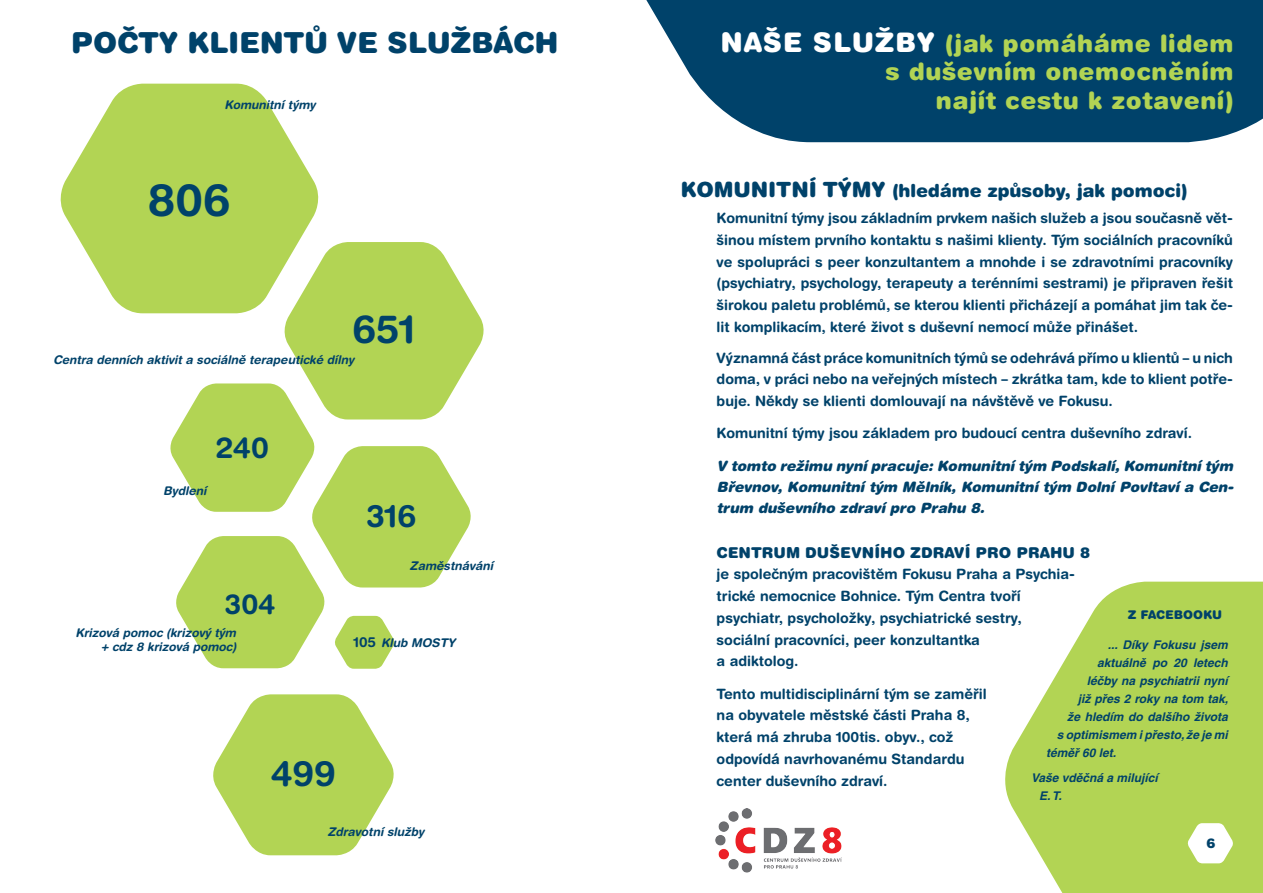
<style>
.page{position:relative;width:1263px;height:893px;background:#fff}
.page>*{position:absolute;margin:0;border:0;box-sizing:border-box;transform-origin:0 0}
.t1{font:700 45px "Helvetica Rounded CE";color:#00426a}
.t2{font:700 39px "Helvetica Rounded CE";color:#00426a}
.t3{font:700 35.25px "Helvetica Rounded CE";color:#00426a}
.t4{font:700 31.05px "Helvetica Rounded CE";color:#00426a}
.t5{font:700 29.1px "Helvetica Rounded CE";color:#00426a}
.t6{font:900 28.95px "Helvetica Rounded CE";letter-spacing:-.01em;color:#00426a}
.t7{font:700 27.75px "Helvetica Rounded CE";color:#00426a}
.t8{font:900 24px "Helvetica Rounded CE";letter-spacing:.025em;color:#b2d454}
.t9{font:900 18px "Helvetica Rounded CE";letter-spacing:-.005em;color:#00426a}
.t10{font:900 15px "Helvetica Rounded CE";color:#00426a}
.t11{font:700 14.25px/21.8px "Helvetica Rounded CE";color:#00426a;text-align:justify}
.t12{font:italic 900 14.25px/21px "Helvetica Rounded CE";letter-spacing:-.005em;color:#00426a;text-align:justify}
.t13{font:700 13.95px "Helvetica Rounded CE";color:#00426a}
.t14{font:900 13.5px "Helvetica Rounded CE";color:#00426a}
.t15{font:italic 700 12px "Helvetica CE";color:#00426a}
.t16{font:italic 700 12px "Helvetica Rounded CE";color:#00426a}
.t17{font:900 12px "Helvetica Rounded CE";color:#00426a}
.s1{font-size:27px;color:#fff}
.s2{font-size:21px}
</style>
<div class="page">
<svg style="left:60px;top:84px;width:259px;height:229px;fill:#b2d454"></svg>
<svg style="left:213px;top:694px;width:181px;height:161px"></svg>
<svg style="left:167px;top:242px;width:317px;height:427px"></svg>
<svg style="left:1005px;top:582px;width:258px;height:311px;fill:#b2d454"></svg>
<svg style="left:646px;top:0;width:617px;height:142px;background:#165277"></svg>
<img style="left:715px;top:808px;width:127px;height:65px">
<svg style="left:1187px;top:823px;width:47px;height:40px"></svg>
<p class="t6" style="left:71px;top:25px;width:489px">POČTY KLIENTŮ VE SLUŽBÁCH</p>
<p class="t16" style="left:224px;top:98px;width:93px">Komunitní týmy</p>
<p class="t1" style="left:148px;top:174px;width:84px">806</p>
<p class="t2" style="left:353px;top:307px;width:64px">651</p>
<p class="t16" style="left:53px;top:353px;width:302px">Centra denních aktivit a sociálně terapeutické dílny</p>
<p class="t5" style="left:216px;top:431px;width:54px">240</p>
<p class="t16" style="left:163px;top:484px;width:45px">Bydlení</p>
<p class="t7" style="left:225px;top:588px;width:52px">304</p>
<p class="t4" style="left:366px;top:498px;width:52px">316</p>
<p class="t16" style="left:410px;top:559px;width:85px">Zaměstnávání</p>
<p class="t16" style="left:76px;top:626px;width:162px">Krizová pomoc (krizový tým</p>
<p class="t16" style="left:101px;top:640px;width:137px">+ cdz 8 krizová pomoc)</p>
<p class="t16" style="left:381px;top:636px;width:75px">Klub MOSTY</p>
<p class="t13" style="left:353px;top:634px;width:24px">105</p>
<p class="t3" style="left:271px;top:753px;width:66px">499</p>
<p class="t16" style="left:327px;top:825px;width:98px">Zdravotní služby</p>
<p class="t8" style="left:720px;top:29px;width:514px"><span class="s1">NAŠE SLUŽBY</span> (jak pomáháme lidem</p>
<p class="t8" style="left:885px;top:57px;width:349px">s duševním onemocněním</p>
<p class="t8" style="left:936px;top:86px;width:299px">najít cestu k zotavení)</p>
<p class="t9" style="left:680px;top:180px;width:508px"><span class="s2">KOMUNITNÍ TÝMY</span> (hledáme způsoby, jak pomoci)</p>
<p class="t11" style="left:717px;top:207px;width:518px">Komunitní týmy jsou základním prvkem našich služeb a jsou současně vět&shy;šinou místem prvního kontaktu s našimi klienty. Tým sociálních pracovníků ve spolupráci s peer konzultantem a mnohde i se zdravotními pracovníky (psychiatry, psychology, terapeuty a terénními sestrami) je připraven řešit širokou paletu problémů, se kterou klienti přicházejí a pomáhat jim tak če&shy;lit komplikacím, které život s duševní nemocí může přinášet.</p>
<p class="t11" style="left:717px;top:347px;width:518px">Významná část práce komunitních týmů se odehrává přímo u klientů – u nich doma, v práci nebo na veřejných místech – zkrátka tam, kde to klient potře&shy;buje. Někdy se klienti domlouvají na návštěvě ve Fokusu.</p>
<p class="t11" style="left:717px;top:422px;width:477px">Komunitní týmy jsou základem pro budoucí centra duševního zdraví.</p>
<p class="t12" style="left:717px;top:455px;width:518px">V tomto režimu nyní pracuje: Komunitní tým Podskalí, Komunitní tým Břevnov, Komunitní tým Mělník, Komunitní tým Dolní Povltaví a Cen&shy;trum duševního zdraví pro Prahu 8.</p>
<p class="t10" style="left:717px;top:543px;width:375px">CENTRUM DUŠEVNÍHO ZDRAVÍ PRO PRAHU 8</p>
<p class="t11" style="left:717px;top:563px;width:360px">je společným pracovištěm Fokusu Praha a Psychia-</p>
<p class="t11" style="left:717px;top:585px;width:306px">trické nemocnice Bohnice. Tým Centra tvoří</p>
<p class="t11" style="left:717px;top:607px;width:307px">psychiatr, psycholožky, psychiatrické sestry,</p>
<p class="t11" style="left:717px;top:629px;width:265px">sociální pracovníci, peer konzultantka</p>
<p class="t11" style="left:717px;top:650px;width:83px">a adiktolog.</p>
<p class="t11" style="left:717px;top:683px;width:272px">Tento multidisciplinární tým se zaměřil</p>
<p class="t11" style="left:717px;top:704px;width:255px">na obyvatele městské části Praha 8,</p>
<p class="t11" style="left:717px;top:726px;width:238px">která má zhruba 100tis. obyv., což</p>
<p class="t11" style="left:717px;top:748px;width:249px">odpovídá navrhovanému Standardu</p>
<p class="t11" style="left:717px;top:770px;width:172px">center duševního zdraví.</p>
<p class="t17" style="left:1128px;top:608px;width:96px">Z FACEBOOKU</p>
<p class="t15" style="left:1108px;top:637px;width:122px">... Díky Fokusu jsem</p>
<p class="t15" style="left:1097px;top:655px;width:132px">aktuálně po 20 letech</p>
<p class="t15" style="left:1087px;top:673px;width:143px">léčby na psychiatrii nyní</p>
<p class="t15" style="left:1078px;top:691px;width:152px">již přes 2 roky na tom tak,</p>
<p class="t15" style="left:1067px;top:709px;width:162px">že hledím do dalšího života</p>
<p class="t15" style="left:1057px;top:727px;width:173px">s optimismem i přesto, že je mi</p>
<p class="t15" style="left:1046px;top:745px;width:72px">téměř 60 let.</p>
<p class="t15" style="left:1031px;top:771px;width:128px">Vaše vděčná a milující</p>
<p class="t15" style="left:1039px;top:789px;width:24px">E. T.</p>
<p class="t14" style="left:1206px;top:835px;width:11px">6</p>
</div>
